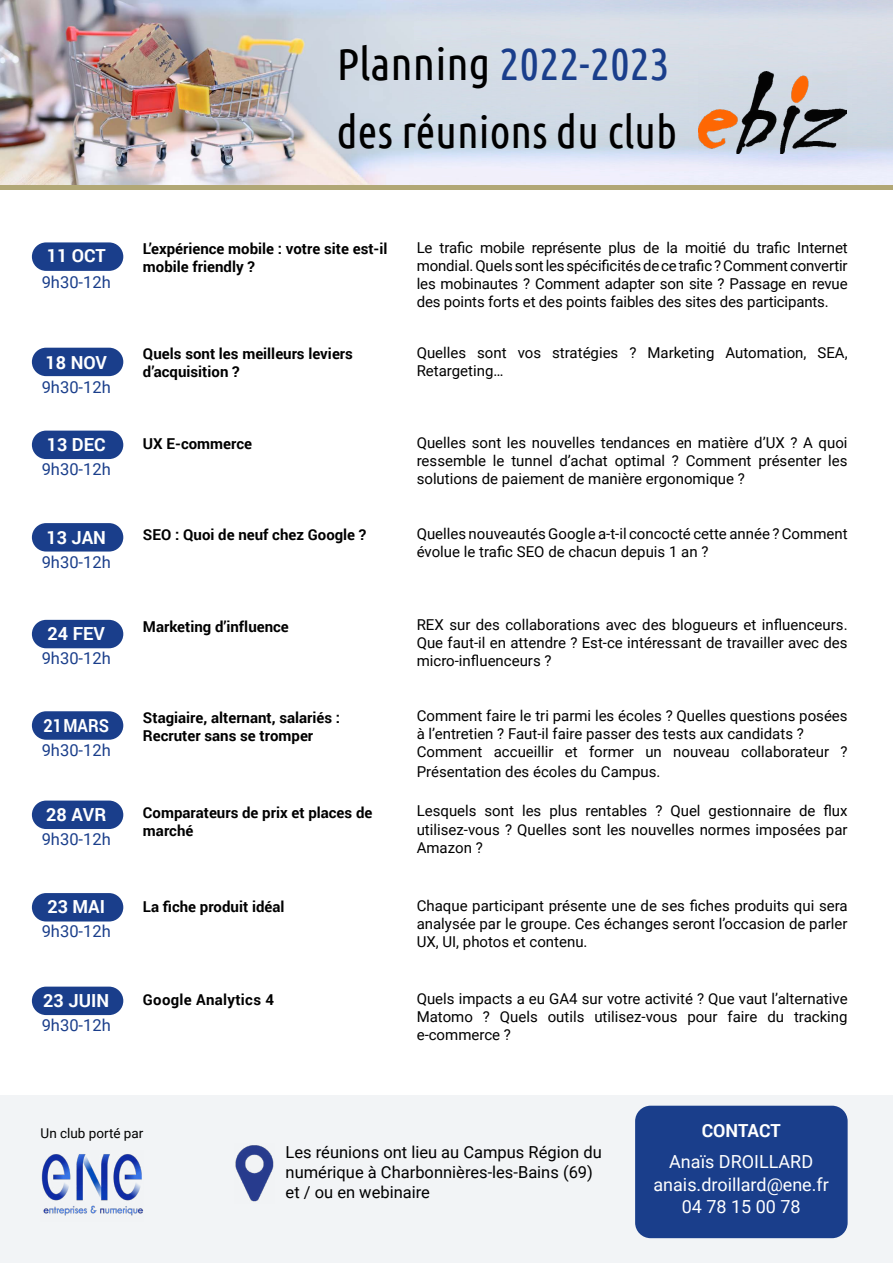
<style>
.page{position:relative;width:893px;height:1263px;background:#fff}
.page>*{position:absolute;margin:0;border:0;box-sizing:border-box;transform-origin:0 0}
.t1{font:45px/67.5px "Ubuntu Condensed";color:#000}
.t2{font:700 18px "Roboto";color:#fff}
.t3{font:18px/22.5px "Roboto";color:#fff;text-align:center}
.t4{font:700 18px "Roboto";color:#fff;scale:.9 1}
.t5{font:16.5px/19.8px "Roboto";color:#000}
.t6{font:16.5px "Roboto";color:#1a3e8b}
.t7{font:15px/18px "Roboto";color:#000;text-align:justify}
.t8{font:700 15px/18px "Roboto";color:#000}
.t9{font:700 15px "Roboto";letter-spacing:.02em;color:#000}
.t10{font:13.5px "Roboto";color:#000}
.s1{color:#1a3e8b}
</style>
<div class="page">
<div style="left:0;top:1095px;width:893px;height:168px;background:#f2f4f6"></div>
<div style="left:32px;top:242px;width:91px;height:29px;background:#1a3e8b;border-radius:14px"></div>
<div style="left:32px;top:348px;width:91px;height:28px;background:#1a3e8b;border-radius:14px"></div>
<div style="left:32px;top:431px;width:91px;height:28px;background:#1a3e8b;border-radius:14px"></div>
<div style="left:32px;top:523px;width:91px;height:28px;background:#1a3e8b;border-radius:14px"></div>
<div style="left:32px;top:620px;width:91px;height:28px;background:#1a3e8b;border-radius:14px"></div>
<div style="left:32px;top:711px;width:91px;height:29px;background:#1a3e8b;border-radius:14px"></div>
<div style="left:32px;top:800px;width:91px;height:29px;background:#1a3e8b;border-radius:14px"></div>
<div style="left:32px;top:893px;width:91px;height:28px;background:#1a3e8b;border-radius:14px"></div>
<div style="left:32px;top:987px;width:91px;height:28px;background:#1a3e8b;border-radius:14px"></div>
<div style="left:635px;top:1106px;width:213px;height:132px;background:#1a3e8b;border-radius:16px"></div>
<img style="left:0;top:0;width:414px;height:186px">
<img style="left:414px;top:0;width:479px;height:186px">
<img style="left:698px;top:71px;width:148px;height:83px">
<hr style="left:0;top:186px;width:893px;height:4px;background:#b1a776">
<img style="left:235px;top:1145px;width:39px;height:57px">
<img style="left:41px;top:1154px;width:102px;height:62px">
<h1 class="t1" style="left:337px;top:29px;width:342px">Planning <span class="s1">2022-2023 </span>des réunions du club</h1>
<p class="t2" style="left:47px;top:243px;width:60px">11 OCT</p>
<p class="t6" style="left:42px;top:270px;width:71px">9h30-12h</p>
<p class="t2" style="left:46px;top:350px;width:63px">18 NOV</p>
<p class="t6" style="left:42px;top:375px;width:71px">9h30-12h</p>
<p class="t2" style="left:47px;top:431px;width:60px">13 DEC</p>
<p class="t6" style="left:42px;top:457px;width:71px">9h30-12h</p>
<p class="t2" style="left:46px;top:525px;width:61px">13 JAN</p>
<p class="t6" style="left:42px;top:551px;width:71px">9h30-12h</p>
<p class="t2" style="left:48px;top:621px;width:59px">24 FEV</p>
<p class="t6" style="left:42px;top:646px;width:71px">9h30-12h</p>
<p class="t4" style="left:43px;top:713px;width:74px">21 MARS</p>
<p class="t6" style="left:42px;top:739px;width:71px">9h30-12h</p>
<p class="t2" style="left:46px;top:801px;width:62px">28 AVR</p>
<p class="t6" style="left:42px;top:827px;width:71px">9h30-12h</p>
<p class="t2" style="left:47px;top:894px;width:59px">23 MAI</p>
<p class="t6" style="left:42px;top:919px;width:71px">9h30-12h</p>
<p class="t2" style="left:43px;top:987px;width:67px">23 JUIN</p>
<p class="t6" style="left:42px;top:1013px;width:71px">9h30-12h</p>
<p class="t8" style="left:143px;top:239px;width:246px">L’expérience mobile : votre site est-il mobile friendly ?</p>
<p class="t7" style="left:417px;top:238px;width:432px">Le trafic mobile représente plus de la moitié du trafic Internet mondial. Quels sont les spécificités de ce trafic ? Comment convertir les mobinautes ? Comment adapter son site ? Passage en revue des points forts et des points faibles des sites des participants.</p>
<p class="t8" style="left:143px;top:344px;width:211px">Quels sont les meilleurs leviers d’acquisition ?</p>
<p class="t7" style="left:417px;top:343px;width:432px">Quelles sont vos stratégies ? Marketing Automation, SEA,<br>Retargeting…</p>
<p class="t8" style="left:143px;top:434px;width:111px">UX E-commerce</p>
<p class="t7" style="left:417px;top:433px;width:432px">Quelles sont les nouvelles tendances en matière d’UX ? A quoi ressemble le tunnel d’achat optimal ? Comment présenter les solutions de paiement de manière ergonomique ?</p>
<p class="t8" style="left:143px;top:525px;width:225px">SEO : Quoi de neuf chez Google ?</p>
<p class="t7" style="left:417px;top:524px;width:432px">Quelles nouveautés Google a-t-il concocté cette année ? Comment évolue le trafic SEO de chacun depuis 1 an ?</p>
<p class="t8" style="left:143px;top:617px;width:147px">Marketing d’influence</p>
<p class="t7" style="left:417px;top:615px;width:432px">REX sur des collaborations avec des blogueurs et influenceurs.<br>Que faut-il en attendre ? Est-ce intéressant de travailler avec des micro-influenceurs ?</p>
<p class="t8" style="left:143px;top:708px;width:199px">Stagiaire, alternant, salariés :<br>Recruter sans se tromper</p>
<p class="t7" style="left:417px;top:706px;width:432px;text-align:left">Comment faire le tri parmi les écoles ? Quelles questions posées à l’entretien ? Faut-il faire passer des tests aux candidats ?<br>Comment accueillir et former un nouveau collaborateur ?</p>
<p class="t7" style="left:417px;top:762px;width:245px">Présentation des écoles du Campus.</p>
<p class="t8" style="left:143px;top:803px;width:231px">Comparateurs de prix et places de marché</p>
<p class="t7" style="left:417px;top:802px;width:432px">Lesquels sont les plus rentables ? Quel gestionnaire de flux utilisez-vous ? Quelles sont les nouvelles normes imposées par Amazon ?</p>
<p class="t8" style="left:143px;top:897px;width:143px">La fiche produit idéal</p>
<p class="t7" style="left:417px;top:896px;width:432px">Chaque participant présente une de ses fiches produits qui sera analysée par le groupe. Ces échanges seront l’occasion de parler UX, UI, photos et contenu.</p>
<p class="t9" style="left:143px;top:989px;width:133px">Google Analytics 4</p>
<p class="t7" style="left:417px;top:989px;width:432px">Quels impacts a eu GA4 sur votre activité ? Que vaut l’alternative Matomo ? Quels outils utilisez-vous pour faire du tracking e-commerce ?</p>
<p class="t10" style="left:41px;top:1124px;width:104px">Un club porté par</p>
<p class="t5" style="left:286px;top:1142px;width:318px">Les réunions ont lieu au Campus Région du numérique à Charbonnières-les-Bains (69) et / ou en webinaire</p>
<p class="t2" style="left:702px;top:1118px;width:80px">CONTACT</p>
<p class="t3" style="left:653px;top:1150px;width:177px">Anaïs DROILLARD anais.droillard@ene.fr<br>04 78 15 00 78</p>
</div>
